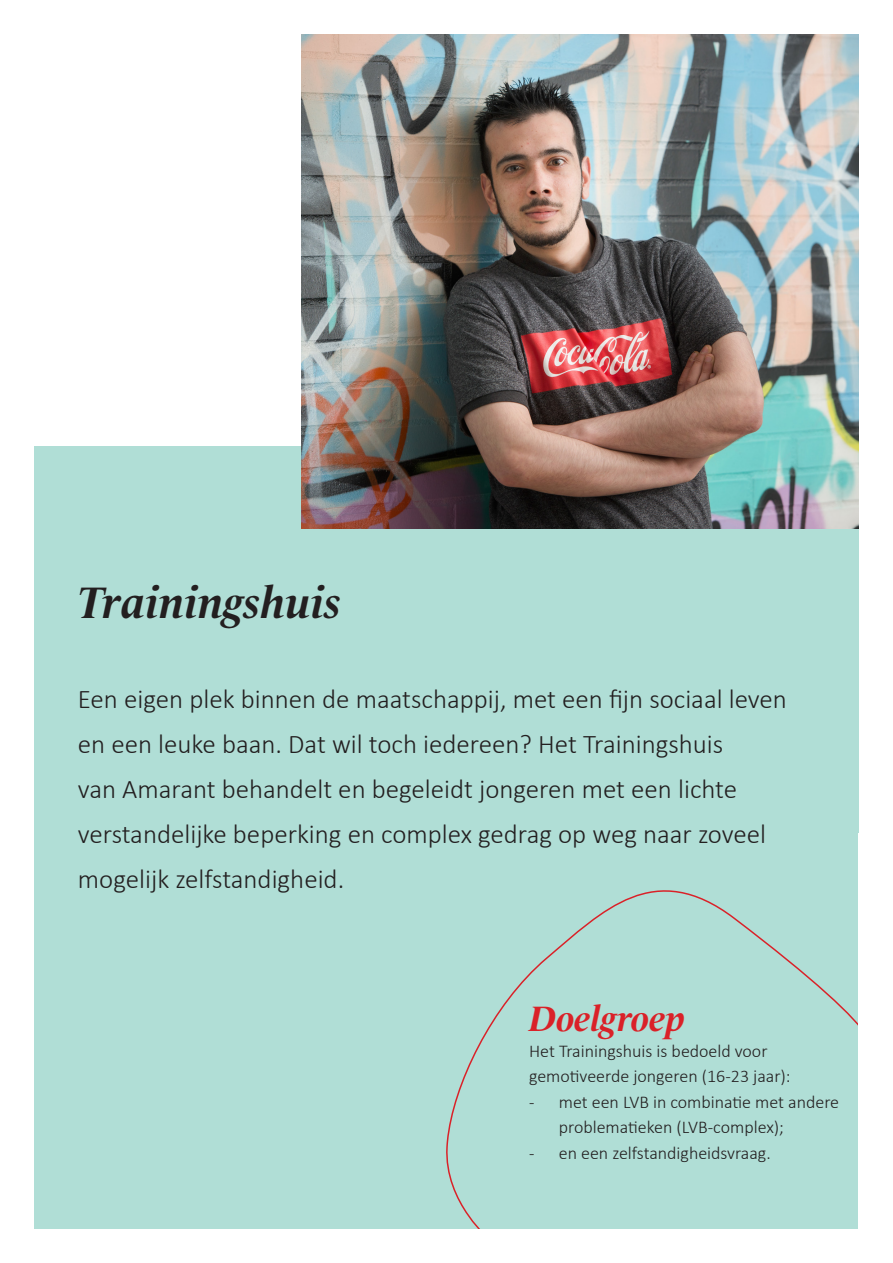
<style>
.page{position:relative;width:893px;height:1263px;background:#fff}
.page>*{position:absolute;margin:0;border:0;box-sizing:border-box;transform-origin:0 0}
.Kop_groot_zwart{font:italic 700 45px "Le Monde Livre Std";color:#231f20}
.Kop_groot_rood_cursi{font:italic 700 36px "Le Monde Livre Std";color:#da2128}
.Inleidende_tekst{font:300 27px/45px "Calibri";color:#231f20}
.Standaardtekst_rood{font:300 18px/25.5px "Calibri";color:#231f20}
</style>
<div class="page">
<div style="left:34px;top:446px;width:824px;height:783px;background:#b0ded6"></div>
<img style="left:302px;top:34px;width:556px;height:495px">
<svg style="left:446px;top:890px;width:412px;height:339px"></svg>
<p class="Kop_groot_zwart" style="left:78px;top:576px;width:265px">Trainingshuis</p>
<p class="Inleidende_tekst" style="left:78px;top:676px;width:710px">Een eigen plek binnen de maatschappij, met een fijn sociaal leven en een leuke baan. Dat wil toch iedereen? Het Trainingshuis<br>van Amarant behandelt en begeleidt jongeren met een lichte verstandelijke beperking en complex gedrag op weg naar zoveel mogelijk zelfstandigheid.</p>
<p class="Kop_groot_rood_cursi" style="left:529px;top:997px;width:158px">Doelgroep</p>
<p class="Standaardtekst_rood" style="left:529px;top:1038px;width:263px">Het Trainingshuis is bedoeld voor gemotiveerde jongeren (16-23 jaar):</p>
<p class="Standaardtekst_rood" style="left:532px;top:1089px;width:6px">̵</p>
<p class="Standaardtekst_rood" style="left:559px;top:1089px;width:282px">met een LVB in combinatie met andere problematieken (LVB-complex);</p>
<p class="Standaardtekst_rood" style="left:532px;top:1140px;width:6px">̵</p>
<p class="Standaardtekst_rood" style="left:559px;top:1140px;width:213px">en een zelfstandigheidsvraag.</p>
</div>
